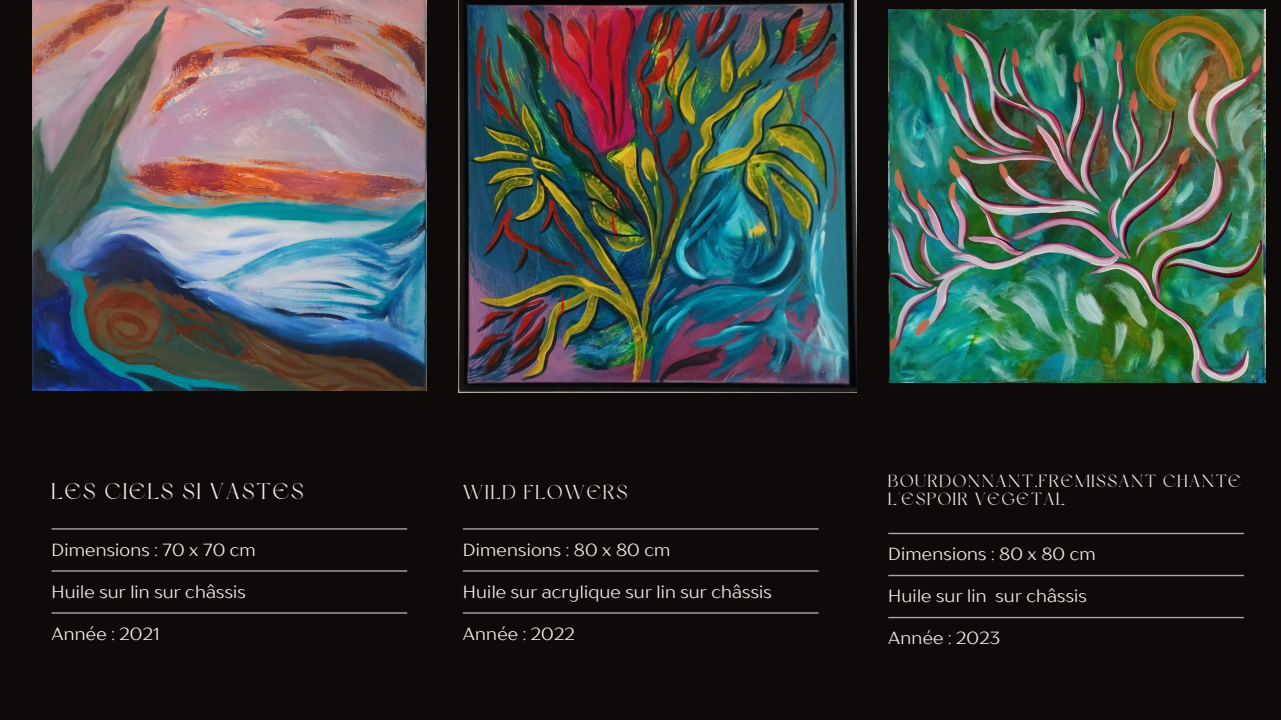
<style>
.page{position:relative;width:1281px;height:720px;background:#0e0a0a}
.page>*{position:absolute;margin:0;border:0;box-sizing:border-box;transform-origin:0 0}
.t1{font:22.5px "Dream Avenue";letter-spacing:.09em;color:#eeeee6}
.t2{font:20px "Dream Avenue";letter-spacing:.09em;color:#eeeee6}
.t3{font:17.5px "TT Drugs";letter-spacing:.01em;color:#eeeee6}
.t4{font:17.5px/17.9px "Dream Avenue";letter-spacing:.09em;color:#eeeee6}
</style>
<div class="page">
<hr style="left:52px;top:612px;width:355px;height:2px;background:#aba9a8">
<hr style="left:52px;top:570px;width:355px;height:2px;background:#aba9a8">
<hr style="left:52px;top:528px;width:355px;height:2px;background:#aba9a8">
<hr style="left:463px;top:612px;width:355px;height:2px;background:#aba9a8">
<hr style="left:463px;top:570px;width:355px;height:2px;background:#aba9a8">
<hr style="left:463px;top:528px;width:355px;height:2px;background:#aba9a8">
<hr style="left:888px;top:617px;width:356px;height:1px;background:#aba9a8">
<hr style="left:888px;top:575px;width:356px;height:1px;background:#aba9a8">
<hr style="left:888px;top:533px;width:356px;height:1px;background:#aba9a8">
<img style="left:32px;top:0;width:394px;height:390px">
<img style="left:458px;top:0;width:398px;height:392px">
<img style="left:888px;top:9px;width:377px;height:374px">
<p class="t1" style="left:52px;top:482px;width:253px">LES CIELS SI VASTES</p>
<p class="t3" style="left:52px;top:539px;width:206px">Dimensions : 70 x 70 cm</p>
<p class="t3" style="left:52px;top:581px;width:196px">Huile sur lin sur châssis</p>
<p class="t3" style="left:52px;top:623px;width:110px">Année : 2021</p>
<p class="t2" style="left:463px;top:484px;width:166px">WILD FLOWERS</p>
<p class="t3" style="left:463px;top:539px;width:209px">Dimensions : 80 x 80 cm</p>
<p class="t3" style="left:463px;top:581px;width:310px">Huile sur acrylique sur lin sur châssis</p>
<p class="t3" style="left:463px;top:623px;width:113px">Année : 2022</p>
<p class="t4" style="left:888px;top:473px;width:354px">BOURDONNANT,FREMISSANT CHANTE<br>L'ESPOIR VEGETAL</p>
<p class="t3" style="left:888px;top:543px;width:209px">Dimensions : 80 x 80 cm</p>
<p class="t3" style="left:888px;top:585px;width:200px">Huile sur lin sur châssis</p>
<p class="t3" style="left:888px;top:627px;width:113px">Année : 2023</p>
</div>
